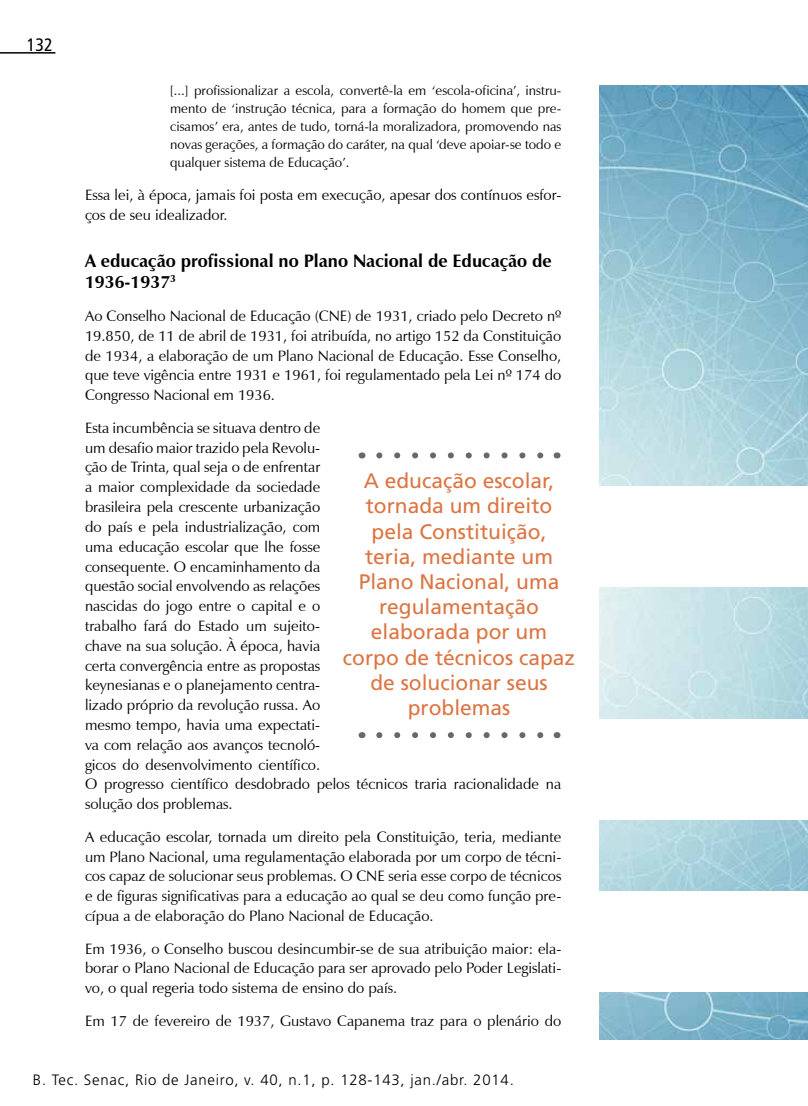
<style>
.page{position:relative;width:808px;height:1106px;background:#fff}
.page>*{position:absolute;margin:0;border:0;box-sizing:border-box;transform-origin:0 0}
.t1{font:21px/25.2px "Frutiger";color:#dc7542;text-align:center}
.t2{font:700 18px/21.6px "Zapf Humanist 601 BT";color:#000}
.t3{font:condensed 18px "Frutiger";color:#000}
.t4{font:15px/19.8px "Zapf Humanist 601 BT";color:#000;text-align:justify}
.t5{font:300 15px "Frutiger";letter-spacing:.05em;color:#000}
.t6{font:13.5px/18px "Zapf Humanist 601 BT";color:#000;text-align:justify}
</style>
<div class="page">
<hr style="left:0;top:52px;width:55px;height:2px;background:#000">
<img style="left:600px;top:85px;width:208px;height:954px">
<div style="left:594px;top:486px;width:214px;height:101px;background:#fff"></div>
<div style="left:588px;top:719px;width:220px;height:101px;background:#fff"></div>
<div style="left:594px;top:891px;width:214px;height:101px;background:#fff"></div>
<svg style="left:379px;top:452px;width:165px;height:6px"></svg>
<svg style="left:379px;top:732px;width:165px;height:6px"></svg>
<p class="t3" style="left:27px;top:35px;width:27px">132</p>
<p class="t6" style="left:170px;top:82px;width:393px">[...] profissionalizar a escola, convertê-la em ‘escola-oficina’, instru&shy;mento de ‘instrução técnica, para a formação do homem que pre&shy;cisamos’ era, antes de tudo, torná-la moralizadora, promovendo nas novas gerações, a formação do caráter, na qual ‘deve apoiar-se todo e qualquer sistema de Educação’.</p>
<p class="t4" style="left:85px;top:185px;width:478px">Essa lei, à época, jamais foi posta em execução, apesar dos contínuos esfor&shy;ços de seu idealizador.</p>
<p class="t2" style="left:85px;top:250px;width:468px">A educação profissional no Plano Nacional de Educação de<br>1936-1937<sup>3</sup></p>
<p class="t4" style="left:85px;top:306px;width:478px">Ao Conselho Nacional de Educação (CNE) de 1931, criado pelo Decreto nº 19.850, de 11 de abril de 1931, foi atribuída, no artigo 152 da Constituição de 1934, a elaboração de um Plano Nacional de Educação. Esse Conselho, que teve vigência entre 1931 e 1961, foi regulamentado pela Lei nº 174 do Congresso Nacional em 1936.</p>
<p class="t4" style="left:85px;top:418px;width:478px;text-align:left">Esta incumbência se situava dentro de<br>um desafio maior trazido pela Revolu-<br>ção de Trinta, qual seja o de enfrentar<br>a maior complexidade da sociedade<br>brasileira pela crescente urbanização<br>do país e pela industrialização, com<br>uma educação escolar que lhe fosse<br>consequente. O encaminhamento da<br>questão social envolvendo as relações<br>nascidas do jogo entre o capital e o<br>trabalho fará do Estado um sujeito-<br>chave na sua solução. À época, havia<br>certa convergência entre as propostas<br>keynesianas e o planejamento centra-<br>lizado próprio da revolução russa. Ao<br>mesmo tempo, havia uma expectati-<br>va com relação aos avanços tecnoló-<br>gicos do desenvolvimento científico.<br>O progresso científico desdobrado pelos técnicos traria racionalidade na solução dos problemas.</p>
<p class="t4" style="left:85px;top:826px;width:478px">A educação escolar, tornada um direito pela Constituição, teria, mediante um Plano Nacional, uma regulamentação elaborada por um corpo de técni&shy;cos capaz de solucionar seus problemas. O CNE seria esse corpo de técnicos e de figuras significativas para a educação ao qual se deu como função pre&shy;cípua a de elaboração do Plano Nacional de Educação.</p>
<p class="t4" style="left:85px;top:938px;width:478px">Em 1936, o Conselho buscou desincumbir-se de sua atribuição maior: ela&shy;borar o Plano Nacional de Educação para ser aprovado pelo Poder Legislati&shy;vo, o qual regeria todo sistema de ensino do país.</p>
<p class="t4" style="left:85px;top:1010px;width:478px">Em 17 de fevereiro de 1937, Gustavo Capanema traz para o plenário do</p>
<h1 class="t1" style="left:343px;top:468px;width:234px">A educação escolar, tornada um direito pela Constituição,<br>teria, mediante um<br>Plano Nacional, uma regulamentação elaborada por um corpo de técnicos capaz de solucionar seus problemas</h1>
<p class="t5" style="left:33px;top:1071px;width:482px">B. Tec. Senac, Rio de Janeiro, v. 40, n.1, p. 128-143, jan./abr. 2014.</p>
</div>
